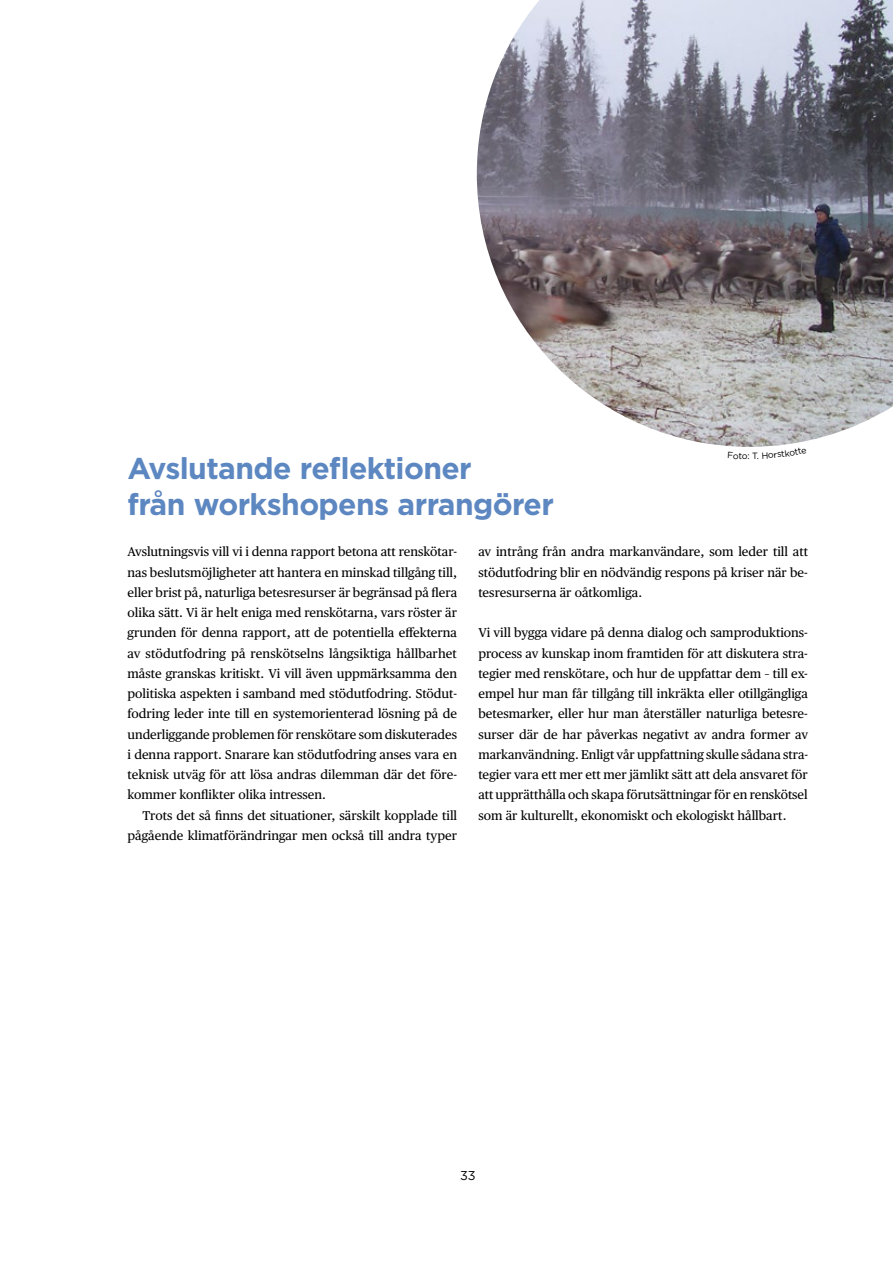
<style>
.page{position:relative;width:893px;height:1263px;background:#fff}
.page>*{position:absolute;margin:0;border:0;box-sizing:border-box;transform-origin:0 0}
.Rubrik_1{font:700 30px/36px "Gotham 20";color:#5d87c1}
.Brödtext_Publico{font:12.75px/20.2px "Publico Text";color:#000;text-align:justify}
.Brödtext_Publico_ind{font:12.75px/20.2px "Publico Text";color:#000;text-align:right}
.t1{font:12.75px "Gotham 20";color:#000}
.t2{font:9px "Gotham 20";color:#000}
</style>
<div class="page">
<img style="left:477px;top:0;width:416px;height:447px">
<p class="t2" style="left:742px;top:450px;width:9px">o:</p>
<p class="Rubrik_1" style="left:128px;top:450px;width:427px">Avslutande reflektioner<br>från workshopens arrangörer</p>
<p class="Brödtext_Publico" style="left:128px;top:541px;width:331px">Avslutningsvis vill vi i denna rapport betona att renskötar&shy;nas beslutsmöjligheter att hantera en minskad tillgång till, eller brist på, naturliga betesresurser är begränsad på flera olika sätt. Vi är helt eniga med renskötarna, vars röster är grunden för denna rapport, att de potentiella effekterna av stödutfodring på renskötselns långsiktiga hållbarhet måste granskas kritiskt. Vi vill även uppmärksamma den politiska aspekten i samband med stödutfodring. Stödut&shy;fodring leder inte till en systemorienterad lösning på de underliggande problemen för renskötare som diskuterades i denna rapport. Snarare kan stödutfodring anses vara en teknisk utväg för att lösa andras dilemman där det före&shy;kommer konflikter olika intressen.</p>
<p class="Brödtext_Publico_ind" style="left:128px;top:804px;width:331px">Trots det så finns det situationer, särskilt kopplade till pågående klimatförändringar men också till andra typer</p>
<p class="Brödtext_Publico_ind" style="left:478px;top:541px;width:331px;text-align:justify">av intrång från andra markanvändare, som leder till att stödutfodring blir en nödvändig respons på kriser när be&shy;tesresurserna är oåtkomliga.</p>
<p class="Brödtext_Publico" style="left:478px;top:622px;width:331px">Vi vill bygga vidare på denna dialog och samproduktions&shy;process av kunskap inom framtiden för att diskutera stra&shy;tegier med renskötare, och hur de uppfattar dem – till ex&shy;empel hur man får tillgång till inkräkta eller otillgängliga betesmarker, eller hur man återställer naturliga betesre&shy;surser där de har påverkas negativt av andra former av markanvändning. Enligt vår uppfattning skulle sådana stra&shy;tegier vara ett mer ett mer jämlikt sätt att dela ansvaret för att upprätthålla och skapa förutsättningar för en renskötsel som är kulturellt, ekonomiskt och ekologiskt hållbart.</p>
<p class="t1" style="left:460px;top:1168px;width:17px">33</p>
</div>
